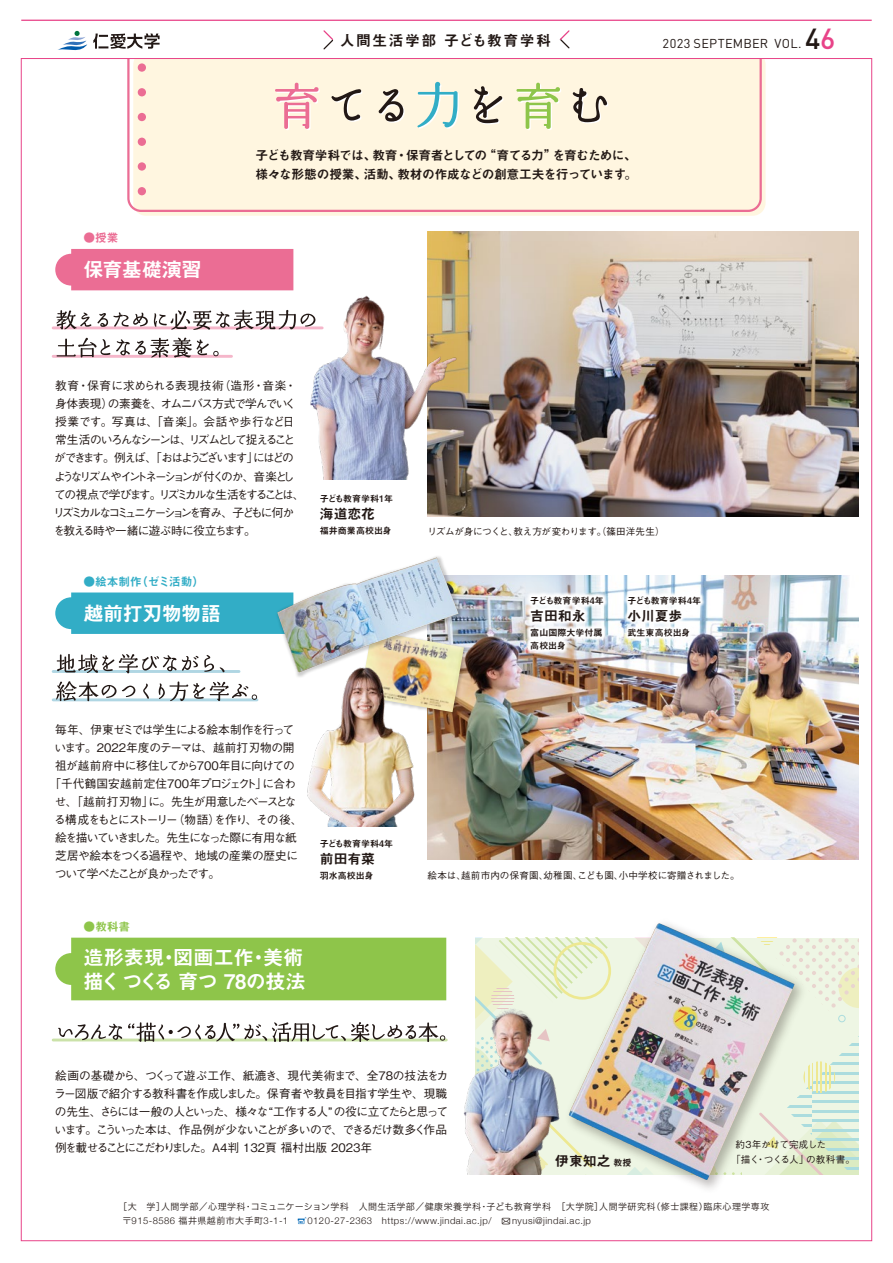
<style>
.page{position:relative;width:893px;height:1263px;background:#fff}
.page>*{position:absolute;margin:0;border:0;box-sizing:border-box;transform-origin:0 0}
.t1{font:500 28.65px "DINOT";color:#221815}
.t2{font:20.25px/24.5px "Midashi Go Pro MB31";color:#fff}
.t3{font:20.25px "Midashi Go Pro MB31";letter-spacing:-.025em;color:#fff}
.t4{font:14.85px "Midashi Go Pro MB31";letter-spacing:.1em;color:#221815}
.t5{font:13.8px "Midashi Go Pro MB31";color:#221815}
.t6{font:12.75px/19.2px "Midashi Go Pro MB31";letter-spacing:-.055em;color:#221815}
.t7{font:12.75px "DINOT";letter-spacing:.015em;color:#221815}
.t8{font:500 11.7px/18px "Gothic BBB Pr 6 N";letter-spacing:-.1em;color:#221815;text-align:justify}
.t9{font:500 11.7px/18px "Gothic BBB Pr 6 N";letter-spacing:-.13em;color:#221815}
.t10{font:500 11.7px "Gothic BBB Pr 6 N";letter-spacing:-.08em;color:#221815}
.t11{font:500 11.7px "Gothic BBB Pr 6 N";color:#221815}
.t12{font:500 11.7px "Gothic BBB Pr 6 N";letter-spacing:-.015em;color:#221815}
.t13{font:500 11.7px "Gothic BBB Pr 6 N";letter-spacing:-.05em;color:#221815}
.t14{font:500 11.7px "Gothic BBB Pr 6 N";letter-spacing:-.03em;color:#221815}
.t15{font:500 11.7px "Gothic BBB Pr 6 N";letter-spacing:-.125em;color:#221815}
.t16{font:11.7px "Midashi Go Pro MB31";letter-spacing:-.01em;color:#32adc6}
.t17{font:11.7px "Midashi Go Pro MB31";color:#8ec54a}
.t18{font:11.7px "Midashi Go Pro MB31";color:#eb6d94}
.t19{font:500 9.6px "Gothic BBB Pr 6 N";letter-spacing:-.015em;color:#221815}
.t20{font:500 9.6px/14.9px "Gothic BBB Pr 6 N";letter-spacing:-.035em;color:#221815}
.t21{font:300 9.45px "Helvetica Neue";letter-spacing:.05em;color:#221815}
.t22{font:9px "Hiragino UD Sans F Std N W3";letter-spacing:.05em;color:#221815}
.t23{font:9px/12.8px "Midashi Go Pro MB31";color:#221815}
.s1{color:#e84388}
.s2{font-size:9px}
.s3{font-family:"Hiragino UD Sans F Std N W3";font-weight:400;font-size:9px}
.s4{font-family:"urala";font-weight:400;font-size:7.5px}
</style>
<div class="page">
<div style="left:137px;top:60px;width:628px;height:156px;background:#fff6e0"></div>
<div style="left:127px;top:60px;width:635px;height:152px;background:#fff6e0"></div>
<svg style="left:138px;top:63px;width:8px;height:9px"></svg>
<svg style="left:138px;top:88px;width:8px;height:8px"></svg>
<svg style="left:138px;top:113px;width:8px;height:8px"></svg>
<svg style="left:138px;top:138px;width:8px;height:8px"></svg>
<svg style="left:138px;top:162px;width:8px;height:9px"></svg>
<svg style="left:138px;top:187px;width:8px;height:8px"></svg>
<hr style="left:21px;top:20px;width:851px;height:1px;background:#e84388">
<svg style="left:475px;top:938px;width:384px;height:236px;fill:#eef6e4"></svg>
<img style="left:427px;top:231px;width:432px;height:285px">
<img style="left:310px;top:293px;width:149px;height:186px">
<img style="left:427px;top:575px;width:432px;height:285px">
<img style="left:560px;top:923px;width:252px;height:266px">
<img style="left:634px;top:923px;width:25px;height:51px">
<img style="left:463px;top:1004px;width:101px;height:170px">
<svg style="left:58px;top:31px;width:29px;height:19px"></svg>
<svg style="left:93px;top:34px;width:67px;height:15px"></svg>
<svg style="left:298px;top:1217px;width:8px;height:7px"></svg>
<svg style="left:275px;top:83px;width:45px;height:47px"></svg>
<svg style="left:331px;top:89px;width:31px;height:33px"></svg>
<svg style="left:379px;top:89px;width:26px;height:34px"></svg>
<svg style="left:417px;top:82px;width:42px;height:47px"></svg>
<svg style="left:474px;top:86px;width:29px;height:38px"></svg>
<svg style="left:516px;top:83px;width:45px;height:47px"></svg>
<svg style="left:572px;top:88px;width:36px;height:35px"></svg>
<hr style="left:53px;top:355px;width:178px;height:3px;background:#f5b6ca">
<hr style="left:53px;top:326px;width:269px;height:3px;background:#f5b6ca">
<svg style="left:56px;top:310px;width:35px;height:19px"></svg>
<svg style="left:98px;top:312px;width:50px;height:15px"></svg>
<svg style="left:154px;top:310px;width:161px;height:20px"></svg>
<svg style="left:57px;top:338px;width:53px;height:19px"></svg>
<svg style="left:116px;top:338px;width:103px;height:20px"></svg>
<div style="left:55px;top:249px;width:238px;height:41px;background:#eb6d94"></div>
<hr style="left:53px;top:1038px;width:393px;height:3px;background:#cbe2a9">
<svg style="left:58px;top:1024px;width:64px;height:16px"></svg>
<svg style="left:128px;top:1022px;width:317px;height:20px"></svg>
<div style="left:55px;top:938px;width:391px;height:62px;background:#8ec54a"></div>
<hr style="left:53px;top:698px;width:204px;height:3px;background:#afd6e3">
<hr style="left:53px;top:670px;width:186px;height:3px;background:#afd6e3">
<svg style="left:57px;top:654px;width:141px;height:19px"></svg>
<svg style="left:204px;top:655px;width:10px;height:17px"></svg>
<svg style="left:220px;top:667px;width:5px;height:5px"></svg>
<svg style="left:56px;top:681px;width:79px;height:20px"></svg>
<svg style="left:143px;top:684px;width:6px;height:15px"></svg>
<svg style="left:159px;top:681px;width:98px;height:20px"></svg>
<img style="left:525px;top:590px;width:84px;height:65px">
<img style="left:527px;top:593px;width:80px;height:60px">
<img style="left:622px;top:590px;width:85px;height:53px">
<img style="left:624px;top:593px;width:80px;height:48px">
<svg style="left:55px;top:592px;width:220px;height:42px"></svg>
<img style="left:427px;top:629px;width:43px;height:87px">
<img style="left:421px;top:679px;width:43px;height:33px">
<img style="left:307px;top:679px;width:114px;height:148px">
<img style="left:275px;top:556px;width:189px;height:123px">
<img style="left:365px;top:558px;width:71px;height:23px">
<svg style="left:559px;top:30px;width:11px;height:19px"></svg>
<svg style="left:323px;top:30px;width:11px;height:20px"></svg>
<p class="t4" style="left:340px;top:29px;width:213px">人間生活学部 子ども教育学科</p>
<p class="t7" style="left:663px;top:36px;width:140px">2023 SEPTEMBER VOL.</p>
<h1 class="t1" style="left:805px;top:20px;width:32px">4<span class="s1">6</span></h1>
<p class="t18" style="left:84px;top:229px;width:36px">●授業</p>
<h2 class="t3" style="left:84px;top:253px;width:120px">保育基礎演習</h2>
<p class="t6" style="left:255px;top:144px;width:383px">子ども教育学科では、教育・保育者としての“育てる力”を育むために、様々な形態の授業、活動、教材の作成などの創意工夫を行っています。</p>
<p class="t9" style="left:53px;top:376px;width:253px">教育・保育に求められる表現技術（造形・音楽・身体表現）の素養を、オムニバス方式で学んでいく授業です。写真は、「音楽」。会話や歩行など日常生活のいろんなシーンは、リズムとして捉えることができます。例えば、「おはようございます」にはどのようなリズムやイントネーションが付くのか、音楽としての視点で学びます。リズミカルな生活をすることは、リズミカルなコミュニケーションを育み、子どもに何かを教える時や一緒に遊ぶ時に役立ちます。</p>
<p class="t16" style="left:84px;top:572px;width:122px">●絵本制作（ゼミ活動）</p>
<h2 class="t3" style="left:84px;top:597px;width:139px">越前打刃物物語</h2>
<p class="t23" style="left:320px;top:491px;width:75px">子ども教育学科1年</p>
<p class="t5" style="left:320px;top:503px;width:57px">海道恋花</p>
<p class="t23" style="left:320px;top:523px;width:73px">福井商業高校出身</p>
<p class="t19" style="left:427px;top:524px;width:239px">リズムが身につくと、教え方が変わります。（篠田洋先生）</p>
<p class="t23" style="left:530px;top:593px;width:75px">子ども教育学科4年</p>
<p class="t5" style="left:530px;top:605px;width:57px">吉田和永</p>
<p class="t23" style="left:530px;top:625px;width:74px">富山国際大学付属高校出身</p>
<p class="t23" style="left:628px;top:593px;width:75px">子ども教育学科4年</p>
<p class="t5" style="left:628px;top:605px;width:56px">小川夏歩</p>
<p class="t23" style="left:628px;top:625px;width:64px">武生東高校出身</p>
<p class="t8" style="left:55px;top:720px;width:240px">毎年、伊東ゼミでは学生による絵本制作を行って</p>
<p class="t12" style="left:55px;top:738px;width:241px">います。2022年度のテーマは、越前打刃物の開</p>
<p class="t13" style="left:55px;top:756px;width:241px">祖が越前府中に移住してから700年目に向けての</p>
<p class="t11" style="left:49px;top:774px;width:248px">「千代鶴国安越前定住700年プロジェクト」に合わ</p>
<p class="t10" style="left:55px;top:792px;width:243px">せ、「越前打刃物」に。先生が用意したベースとな</p>
<p class="t10" style="left:54px;top:810px;width:250px">る構成をもとにストーリー（物語）を作り、その後、</p>
<p class="t8" style="left:55px;top:828px;width:243px">絵を描いていきました。先生になった際に有用な紙</p>
<p class="t14" style="left:55px;top:846px;width:244px">芝居や絵本をつくる過程や、地域の産業の歴史に</p>
<p class="t15" style="left:55px;top:864px;width:167px">ついて学べたことが良かったです。</p>
<p class="t23" style="left:320px;top:836px;width:75px">子ども教育学科4年</p>
<p class="t5" style="left:320px;top:848px;width:57px">前田有菜</p>
<p class="t23" style="left:320px;top:868px;width:55px">羽水高校出身</p>
<p class="t19" style="left:427px;top:867px;width:314px">絵本は、越前市内の保育園、幼稚園、こども園、小中学校に寄贈されました。</p>
<p class="t17" style="left:84px;top:917px;width:48px">●教科書</p>
<h2 class="t2" style="left:84px;top:943px;width:224px">造形表現・図画工作・美術描く つくる 育つ 78の技法</h2>
<p class="t8" style="left:54px;top:1066px;width:396px">絵画の基礎から、つくって遊ぶ工作、紙漉き、現代美術まで、全78の技法をカラー図版で紹介する教科書を作成しました。保育者や教員を目指す学生や、現職の先生、さらには一般の人といった、様々な“工作する人” の役に立てたらと思っています。こういった本は、作品例が少ないことが多いので、できるだけ数多く作品例を載せることにこだわりました。A4判 132頁 福村出版 2023年</p>
<p class="t5" style="left:555px;top:1149px;width:78px">伊東知之 <span class="s2">教授</span></p>
<p class="t20" style="left:731px;top:1136px;width:125px;text-indent:4px">約3年かけて完成した<br>「描く・つくる人」の教科書。</p>
<p class="t22" style="left:118px;top:1200px;width:653px">［大　学］人間学部／心理学科・コミュニケーション学科　人間生活学部／健康栄養学科・子ども教育学科　［大学院］人間学研究科（修士課程）臨床心理学専攻</p>
<p class="t21" style="left:122px;top:1213px;width:167px"><span class="s3">〒</span>915-8586 <span class="s3">福井県越前市大手町</span>3-1-1</p>
<p class="t21" style="left:308px;top:1213px;width:285px">0120-27-2363 https://www.jindai.ac.jp/ <span class="s4">m</span>nyusi@jindai.ac.jp</p>
</div>
